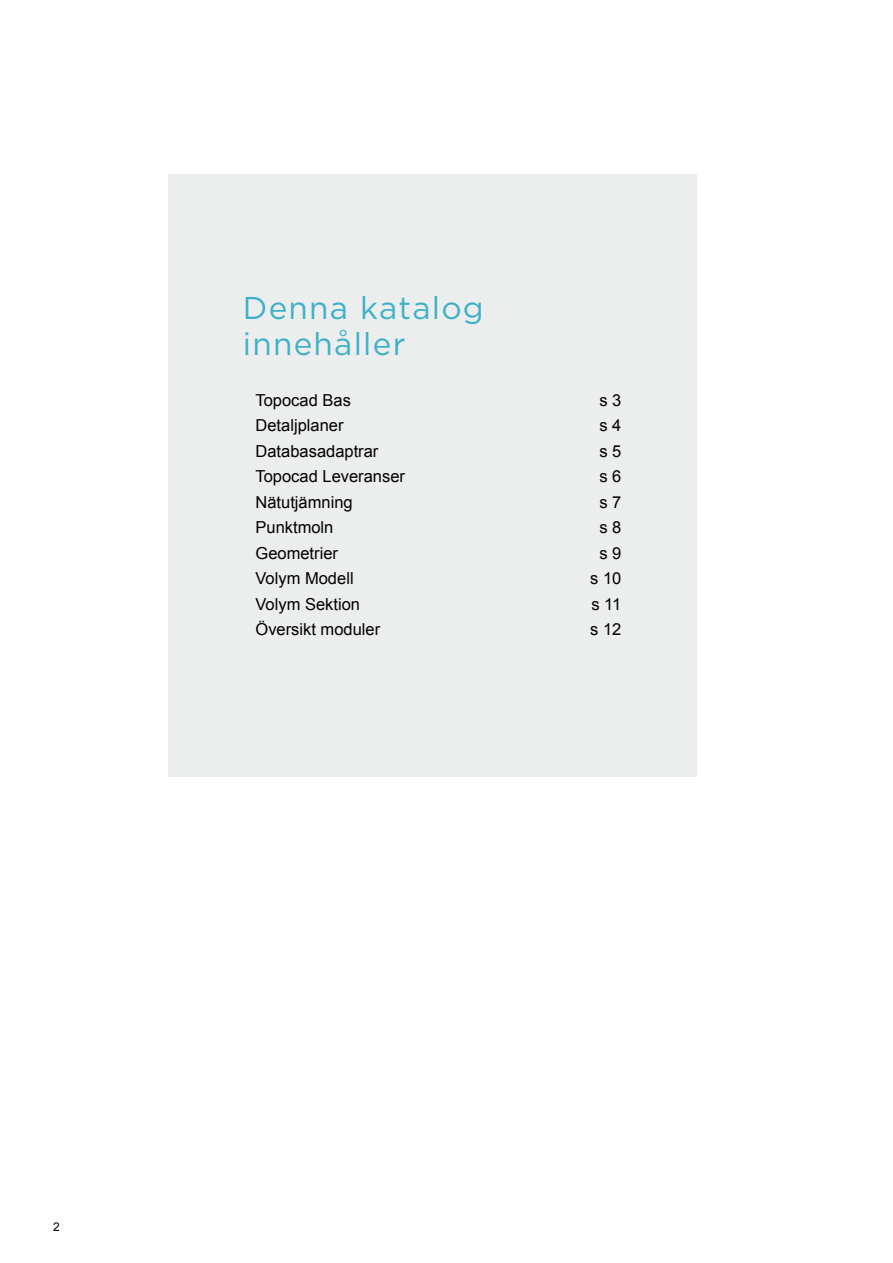
<style>
.page{position:relative;width:893px;height:1263px;background:#fff}
.page>*{position:absolute;margin:0;border:0;box-sizing:border-box;transform-origin:0 0}
.t1{font:31.5px/36px "Gotham";letter-spacing:.04em;color:#3eb1c8}
.t2{font:16.5px "Arial";color:#000}
.t3{font:12px "Arial";color:#000}
</style>
<div class="page">
<div style="left:168px;top:174px;width:529px;height:602px;background:#eceded"></div>
<h1 class="t1" style="left:243px;top:289px;width:243px">Denna katalog innehåller</h1>
<p class="t2" style="left:256px;top:389px;width:97px">Topocad Bas</p>
<p class="t2" style="left:599px;top:389px;width:24px">s 3</p>
<p class="t2" style="left:256px;top:414px;width:90px">Detaljplaner</p>
<p class="t2" style="left:599px;top:414px;width:24px">s 4</p>
<p class="t2" style="left:256px;top:440px;width:124px">Databasadaptrar</p>
<p class="t2" style="left:599px;top:440px;width:24px">s 5</p>
<p class="t2" style="left:256px;top:465px;width:151px">Topocad Leveranser</p>
<p class="t2" style="left:599px;top:465px;width:24px">s 6</p>
<p class="t2" style="left:256px;top:491px;width:99px">Nätutjämning</p>
<p class="t2" style="left:599px;top:491px;width:24px">s 7</p>
<p class="t2" style="left:256px;top:516px;width:79px">Punktmoln</p>
<p class="t2" style="left:599px;top:516px;width:24px">s 8</p>
<p class="t2" style="left:256px;top:542px;width:84px">Geometrier</p>
<p class="t2" style="left:599px;top:542px;width:24px">s 9</p>
<p class="t2" style="left:256px;top:567px;width:100px">Volym Modell</p>
<p class="t2" style="left:590px;top:567px;width:33px">s 10</p>
<p class="t2" style="left:256px;top:593px;width:106px">Volym Sektion</p>
<p class="t2" style="left:591px;top:593px;width:31px">s 11</p>
<p class="t2" style="left:256px;top:618px;width:126px">Översikt moduler</p>
<p class="t2" style="left:590px;top:618px;width:33px">s 12</p>
<p class="t3" style="left:53px;top:1219px;width:8px">2</p>
</div>
